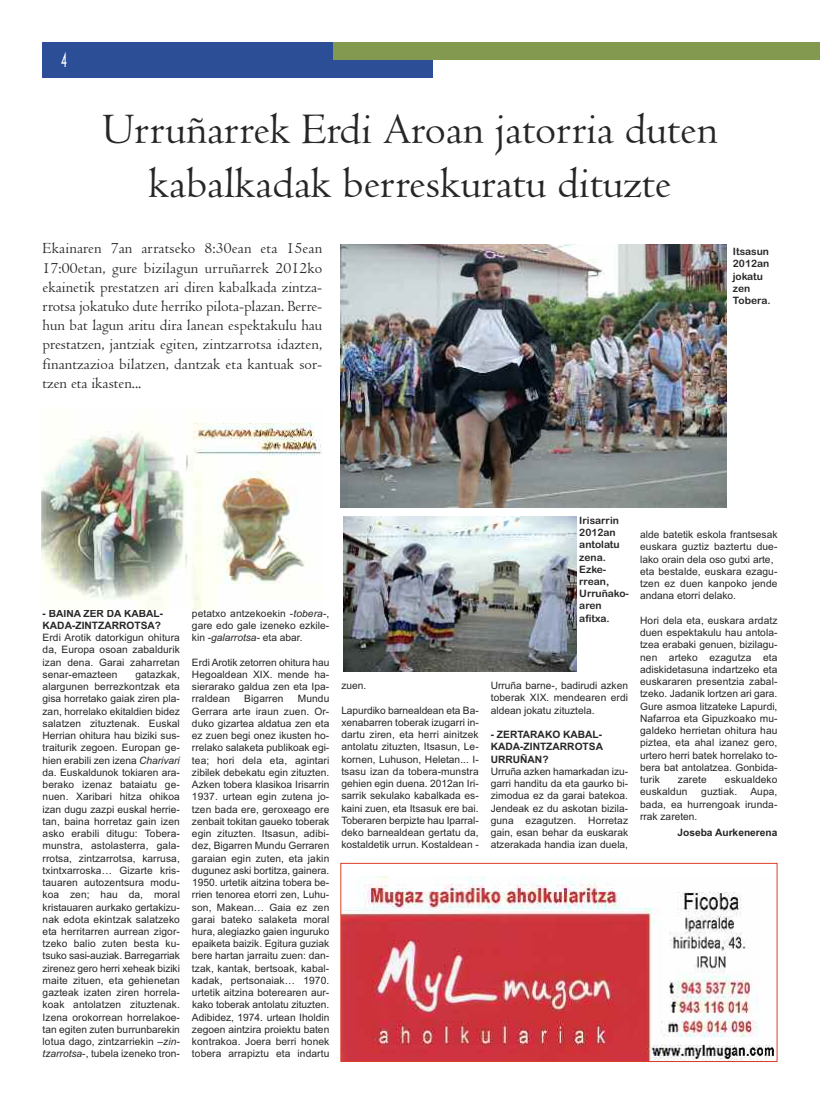
<style>
.page{position:relative;width:820px;height:1106px;background:#fff}
.page>*{position:absolute;margin:0;border:0;box-sizing:border-box;transform-origin:0 0}
.t1{font:45px/54px "Centaur";color:#272627;text-align:center}
.t2{font:700 19.2px "Champagne&Limousines";color:#fff;scale:.62 1}
.t3{font:16px/19.2px "Centaur";letter-spacing:.005em;color:#272627;text-align:justify}
.t4{font:10.2px/12.2px "Arial";letter-spacing:.01em;color:#272627;text-align:justify}
.t5{font:700 10.2px/12.2px "Arial";color:#272627}
.t6{font:10.2px/12.2px "Arial Rounded MT Bold";color:#272627}
.s1{font-style:italic}
</style>
<div class="page">
<div style="left:43px;top:43px;width:390px;height:35px;background:#2b4e96"></div>
<div style="left:333px;top:43px;width:486px;height:17px;background:#839950"></div>
<img style="left:42px;top:423px;width:280px;height:186px">
<img style="left:342px;top:876px;width:432px;height:183px">
<div style="left:340px;top:863px;width:437px;height:198px;border:1px solid #dc3e28"></div>
<div style="left:339px;top:244px;width:386px;height:270px;background:linear-gradient(to right,#fff,#fff)"></div>
<img style="left:341px;top:244px;width:384px;height:263px">
<img style="left:343px;top:516px;width:233px;height:155px">
<h2 class="t2" style="left:60px;top:49px;width:13px">4</h2>
<h1 class="t1" style="left:102px;top:101px;width:617px">Urruñarrek Erdi Aroan jatorria duten kabalkadak berreskuratu dituzte</h1>
<p class="t3" style="left:43px;top:238px;width:281px">Ekainaren 7an arratseko 8:30ean eta 15ean 17:00etan, gure bizilagun urruñarrek 2012ko ekainetik prestatzen ari diren kabalkada zintza&shy;rrotsa jokatuko dute herriko pilota-plazan. Berre&shy;hun bat lagun aritu dira lanean espektakulu hau prestatzen, jantziak egiten, zintzarrotsa idazten, finantzazioa bilatzen, dantzak eta kantuak sor&shy;tzen eta ikasten...</p>
<p class="t6" style="left:732px;top:245px;width:39px">Itsasun<br>2012an jokatu zen<br>Tobera.</p>
<p class="t5" style="left:43px;top:607px;width:122px">- BAINA ZER DA KABAL-<br>KADA-ZINTZARROTSA?</p>
<p class="t4" style="left:43px;top:631px;width:139px">Erdi Arotik datorkigun ohitura da, Europa osoan zabaldurik izan dena. Garai zaharretan senar-emazteen</p>
<p class="t4" style="left:43px;top:668px;width:139px;text-indent:93px">gatazkak, alargunen berrezkontzak eta gisa horretako gaiak ziren pla&shy;zan, horrelako ekitaldien bidez salatzen zituztenak. Euskal Herrian ohitura hau biziki sus&shy;traiturik zegoen. Europan ge&shy;hien erabili zen izena <span class="s1">Charivari </span>da. Euskaldunok tokiaren ara&shy;berako izenaz bataiatu ge&shy;nuen. Xaribari hitza ohikoa izan dugu zazpi euskal herrie&shy;tan, baina horretaz gain izen asko erabili ditugu: Tobera&shy;munstra, astolasterra, gala&shy;rrotsa, zintzarrotsa, karrusa, txintxarroska… Gizarte kris&shy;tauaren autozentsura modu&shy;koa zen; hau da, moral kristauaren aurkako gertakizu&shy;nak edota ekintzak salatzeko eta herritarren aurrean zigor&shy;tzeko balio zuten besta ku&shy;tsuko sasi-auziak. Barregarriak zirenez gero herri xeheak biziki maite zituen, eta gehienetan gazteak izaten ziren horrela&shy;koak antolatzen zituztenak.<br>Izena orokorrean horrelakoe&shy;tan egiten zuten burrunbarekin lotua dago, zintzarriekin –<span class="s1">zin&shy;tzarrotsa</span>-, tubela izeneko tron-</p>
<p class="t4" style="left:192px;top:607px;width:139px">petatxo antzekoekin -<span class="s1">tobera</span>-, gare edo gale izeneko ezkile&shy;kin -<span class="s1">galarrotsa</span>- eta abar.</p>
<p class="t4" style="left:192px;top:656px;width:139px">Erdi Arotik zetorren ohitura hau Hegoaldean XIX. mende ha&shy;sierarako galdua zen eta Ipa&shy;rraldean</p>
<p class="t4" style="left:192px;top:692px;width:139px;text-indent:106px">Mundu Gerrara arte iraun zuen. Or&shy;duko gizartea aldatua zen eta ez zuen begi onez ikusten ho&shy;rrelako salaketa publikoak egi&shy;tea; hori dela eta, agintari zibilek debekatu egin zituzten.<br>Azken tobera klasikoa Irisarrin 1937. urtean egin zutena jo&shy;tzen bada ere, geroxeago ere zenbait tokitan gaueko toberak egin zituzten. Itsasun, adibi&shy;dez, Bigarren Mundu Gerraren garaian egin zuten, eta jakin dugunez aski bortitza, gainera.<br>1950. urtetik aitzina tobera be&shy;rrien tenorea etorri zen, Luhu&shy;son, Makean… Gaia ez zen garai bateko salaketa moral hura, alegiazko gaien inguruko epaiketa baizik. Egitura guziak bere hartan jarraitu zuen: dan&shy;tzak, kantak, bertsoak, kabal&shy;kadak, pertsonaiak… 1970. urtetik aitzina boterearen aur&shy;kako toberak antolatu zituzten.<br>Adibidez, 1974. urtean Iholdin zegoen aintzira proiektu baten kontrakoa. Joera berri honek tobera arrapiztu eta indartu</p>
<p class="t4" style="left:244px;top:692px;width:41px">Bigarren</p>
<p class="t4" style="left:341px;top:679px;width:26px">zuen.</p>
<p class="t4" style="left:341px;top:704px;width:139px">Lapurdiko barnealdean eta Ba&shy;xenabarren toberak izugarri in&shy;dartu ziren, eta herri ainitzek antolatu zituzten, Itsasun, Le&shy;kornen, Luhuson, Heletan... I&shy;tsasu izan da tobera-munstra gehien egin duena. 2012an Iri&shy;sarrik sekulako kabalkada es&shy;kaini zuen, eta Itsasuk ere bai.<br>Toberaren berpizte hau Iparral&shy;deko barnealdean gertatu da, kostaldetik urrun. Kostaldean -</p>
<p class="t6" style="left:579px;top:514px;width:51px">Irisarrin<br>2012an antolatu zena.<br>Ezke&shy;rrean,<br>Urruñako&shy;aren afitxa.</p>
<p class="t4" style="left:490px;top:679px;width:139px">Urruña barne-, badirudi azken toberak XIX. mendearen erdi aldean jokatu zituztela.</p>
<p class="t5" style="left:490px;top:728px;width:114px;text-align:justify">- ZERTARAKO KABAL-KADA-ZINTZARROTSA URRUÑAN?</p>
<p class="t4" style="left:490px;top:765px;width:139px">Urruña azken hamarkadan izu&shy;garri handitu da eta gaurko bi&shy;zimodua ez da garai batekoa.<br>Jendeak ez du askotan bizila&shy;guna ezagutzen. Horretaz gain, esan behar da euskarak atzerakada handia izan duela,</p>
<p class="t4" style="left:640px;top:528px;width:139px;text-align:left">alde batetik eskola frantsesak euskara guztiz baztertu due&shy;lako orain dela oso gutxi arte, eta bestalde, euskara ezagu&shy;tzen ez duen kanpoko jende andana etorri delako.</p>
<p class="t4" style="left:640px;top:614px;width:139px">Hori dela eta, euskara ardatz duen espektakulu hau antola&shy;tzea erabaki genuen, bizilagu&shy;nen arteko ezagutza eta adiskidetasuna indartzeko eta euskararen presentzia zabal&shy;tzeko. Jadanik lortzen ari gara.<br>Gure asmoa litzateke Lapurdi, Nafarroa eta Gipuzkoako mu&shy;galdeko herrietan ohitura hau piztea, eta ahal izanez gero, urtero herri batek horrelako to&shy;bera bat antolatzea. Gonbida&shy;turik</p>
<p class="t4" style="left:677px;top:773px;width:30px">zarete</p>
<p class="t4" style="left:724px;top:773px;width:54px">eskualdeko</p>
<p class="t4" style="left:640px;top:785px;width:49px">euskaldun</p>
<p class="t4" style="left:701px;top:785px;width:37px">guztiak.</p>
<p class="t4" style="left:640px;top:785px;width:139px;text-indent:110px">Aupa, bada, ea hurrengoak irunda&shy;rrak zareten.</p>
<p class="t5" style="left:677px;top:826px;width:101px">Joseba Aurkenerena</p>
</div>
